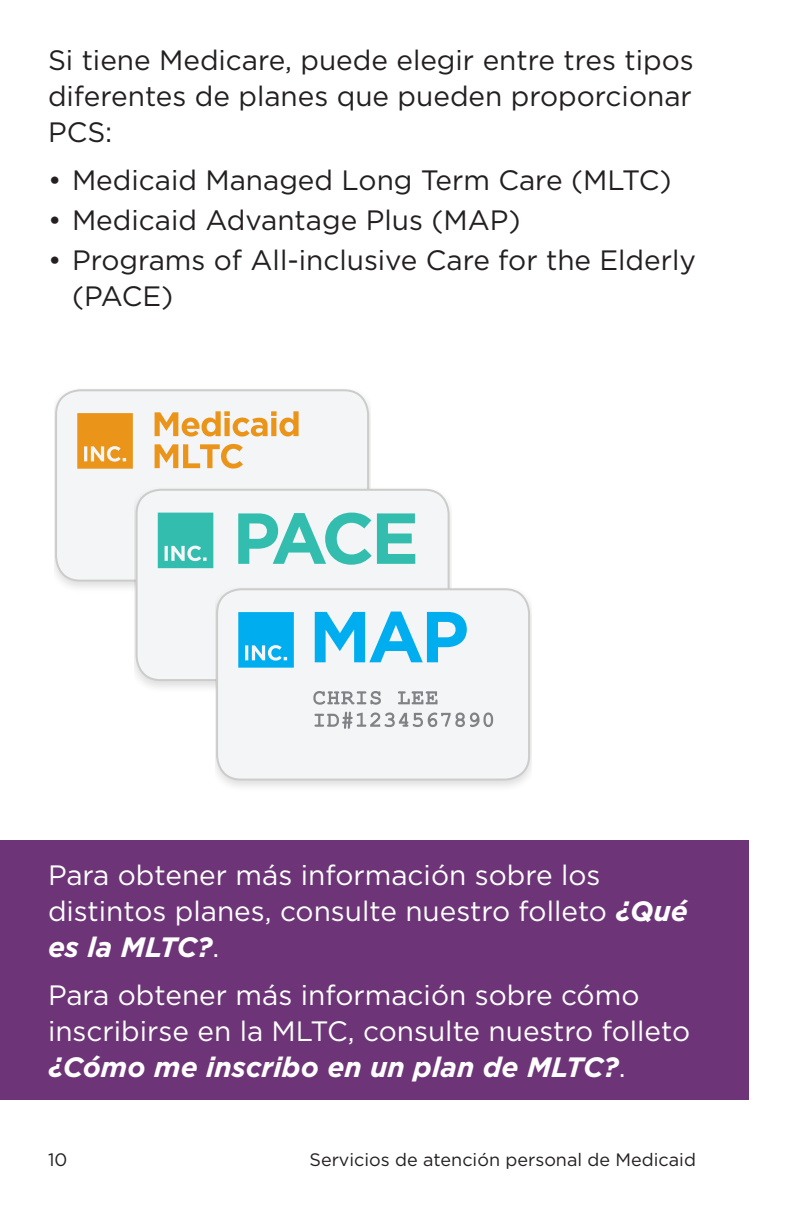
<style>
.page{position:relative;width:792px;height:1224px;background:#fff}
.page>*{position:absolute;margin:0;border:0;box-sizing:border-box;transform-origin:0 0}
.Body_Reg_14-18{font:28px/36px "Gotham";color:#231f20;text-align:justify}
.Body_Reg_14-18_White{font:28px/36px "Gotham";color:#fff}
.t1{font:18px "Gotham";color:#231f20}
.s1{font-weight:700;font-style:italic}
</style>
<div class="page">
<div style="left:0;top:840px;width:749px;height:260px;background:#6d3578"></div>
<img style="left:54px;top:390px;width:317px;height:207px">
<div style="left:56px;top:390px;width:312px;height:191px;background:#f4f5f6;border-radius:24px"></div>
<div style="left:55px;top:389px;width:314px;height:193px;border:2px solid #cccccb;border-radius:24px"></div>
<svg style="left:77px;top:413px;width:56px;height:56px;background:#eb9e31"></svg>
<svg style="left:155px;top:411px;width:144px;height:26px"></svg>
<svg style="left:155px;top:444px;width:88px;height:25px"></svg>
<img style="left:135px;top:488px;width:316px;height:200px">
<div style="left:137px;top:490px;width:312px;height:190px;background:#f4f5f6;border-radius:24px"></div>
<div style="left:136px;top:489px;width:314px;height:192px;border:2px solid #cccccb;border-radius:24px"></div>
<svg style="left:157px;top:513px;width:258px;height:55px"></svg>
<img style="left:215px;top:587px;width:317px;height:200px">
<div style="left:217px;top:589px;width:312px;height:191px;background:#f4f5f6;border-radius:24px"></div>
<div style="left:216px;top:588px;width:314px;height:193px;border:2px solid #cccccb;border-radius:24px"></div>
<svg style="left:313px;top:691px;width:68px;height:14px"></svg>
<svg style="left:398px;top:691px;width:40px;height:13px"></svg>
<svg style="left:315px;top:712px;width:178px;height:17px"></svg>
<svg style="left:238px;top:612px;width:229px;height:56px"></svg>
<p class="Body_Reg_14-18" style="left:48px;top:42px;width:647px">Si tiene Medicare, puede elegir entre tres tipos diferentes de planes que pueden proporcionar PCS:</p>
<p class="Body_Reg_14-18" style="left:48px;top:162px;width:625px">• Medicaid Managed Long Term Care (MLTC)</p>
<p class="Body_Reg_14-18" style="left:48px;top:202px;width:474px">• Medicaid Advantage Plus (MAP)</p>
<p class="Body_Reg_14-18" style="left:72px;top:242px;width:626px;text-indent:-24px">• Programs of All-inclusive Care for the Elderly (PACE)</p>
<p class="Body_Reg_14-18_White" style="left:48px;top:857px;width:641px">Para obtener más información sobre los distintos planes, consulte nuestro folleto <span class="s1">¿Qué es la MLTC?</span>.</p>
<p class="Body_Reg_14-18_White" style="left:48px;top:977px;width:644px">Para obtener más información sobre cómo inscribirse en la MLTC, consulte nuestro folleto <span class="s1">¿Cómo me inscribo en un plan de MLTC?</span>.</p>
<p class="t1" style="left:48px;top:1149px;width:21px">10</p>
<p class="t1" style="left:310px;top:1149px;width:388px">Servicios de atención personal de Medicaid</p>
</div>
